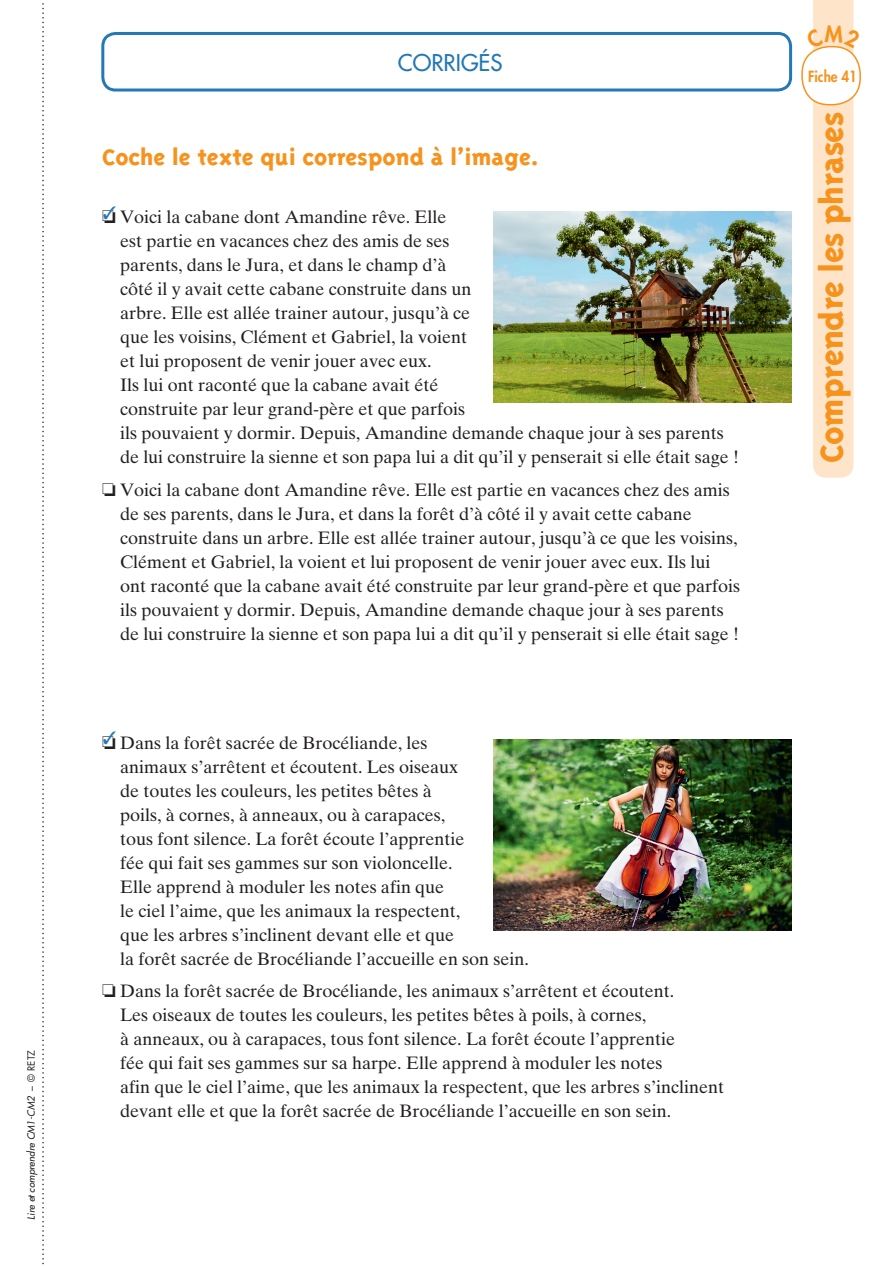
<style>
.page{position:relative;width:896px;height:1266px;background:#fff}
.page>*{position:absolute;margin:0;border:0;box-sizing:border-box;transform-origin:0 0}
.t1{font:800 36px "Triplex";letter-spacing:-.015em;color:#f7931d}
.t2{font:800 25.5px "Triplex";color:#f7931d}
.t3{font:500 22.5px "Futura Std";color:#2378b5}
.t4{font:18px/24px "Times Ten LT Std";color:#231f20}
.t5{font:800 15px "Futura Std";color:#f7931d;scale:.9 1}
.t6{font:italic 500 9.75px "Futura Std";color:#231f20}
.s1{font-weight:400;font-style:normal}
</style>
<div class="page">
<svg style="left:42px;top:3px;width:2px;height:1262px"></svg>
<img style="left:493px;top:211px;width:298px;height:192px">
<img style="left:493px;top:739px;width:298px;height:191px">
<div style="left:101px;top:32px;width:691px;height:59px;border:3px solid #2378b5;border-radius:13px"></div>
<svg style="left:804px;top:0;width:56px;height:477px"></svg>
<p class="t6" style="left:25px;top:1219px;width:171px;rotate:-90deg">Lire et comprendre CM1-CM2 <span class="s1">– © RETZ</span></p>
<p class="t3" style="left:398px;top:49px;width:106px">CORRIGÉS</p>
<h2 class="t2" style="left:102px;top:142px;width:438px">Coche le texte qui correspond à l’image.</h2>
<p class="t4" style="left:120px;top:205px;width:620px;text-indent:-18px">❏ Voici la cabane dont Amandine rêve. Elle<br>est partie en vacances chez des amis de ses<br>parents, dans le Jura, et dans le champ d’à<br>côté il y avait cette cabane construite dans un<br>arbre. Elle est allée trainer autour, jusqu’à ce<br>que les voisins, Clément et Gabriel, la voient<br>et lui proposent de venir jouer avec eux.<br>Ils lui ont raconté que la cabane avait été<br>construite par leur grand-père et que parfois<br>ils pouvaient y dormir. Depuis, Amandine demande chaque jour à ses parents de lui construire la sienne et son papa lui a dit qu’il y penserait si elle était sage !</p>
<p class="t4" style="left:120px;top:477px;width:621px;text-indent:-18px">❏ Voici la cabane dont Amandine rêve. Elle est partie en vacances chez des amis de ses parents, dans le Jura, et dans la forêt d’à côté il y avait cette cabane construite dans un arbre. Elle est allée trainer autour, jusqu’à ce que les voisins, Clément et Gabriel, la voient et lui proposent de venir jouer avec eux. Ils lui ont raconté que la cabane avait été construite par leur grand-père et que parfois ils pouvaient y dormir. Depuis, Amandine demande chaque jour à ses parents de lui construire la sienne et son papa lui a dit qu’il y penserait si elle était sage !</p>
<p class="t4" style="left:120px;top:730px;width:410px;text-indent:-18px">❏ Dans la forêt sacrée de Brocéliande, les<br>animaux s’arrêtent et écoutent. Les oiseaux<br>de toutes les couleurs, les petites bêtes à<br>poils, à cornes, à anneaux, ou à carapaces,<br>tous font silence. La forêt écoute l’apprentie<br>fée qui fait ses gammes sur son violoncelle.<br>Elle apprend à moduler les notes afin que<br>le ciel l’aime, que les animaux la respectent,<br>que les arbres s’inclinent devant elle et que<br>la forêt sacrée de Brocéliande l’accueille en son sein.</p>
<p class="t4" style="left:120px;top:979px;width:605px;text-indent:-18px">❏ Dans la forêt sacrée de Brocéliande, les animaux s’arrêtent et écoutent.<br>Les oiseaux de toutes les couleurs, les petites bêtes à poils, à cornes,<br>à anneaux, ou à carapaces, tous font silence. La forêt écoute l’apprentie<br>fée qui fait ses gammes sur sa harpe. Elle apprend à moduler les notes<br>afin que le ciel l’aime, que les animaux la respectent, que les arbres s’inclinent devant elle et que la forêt sacrée de Brocéliande l’accueille en son sein.</p>
<p class="t5" style="left:808px;top:67px;width:56px">Fiche 41</p>
<h1 class="t1" style="left:811px;top:463px;width:352px;rotate:-90deg">Comprendre les phrases</h1>
</div>
